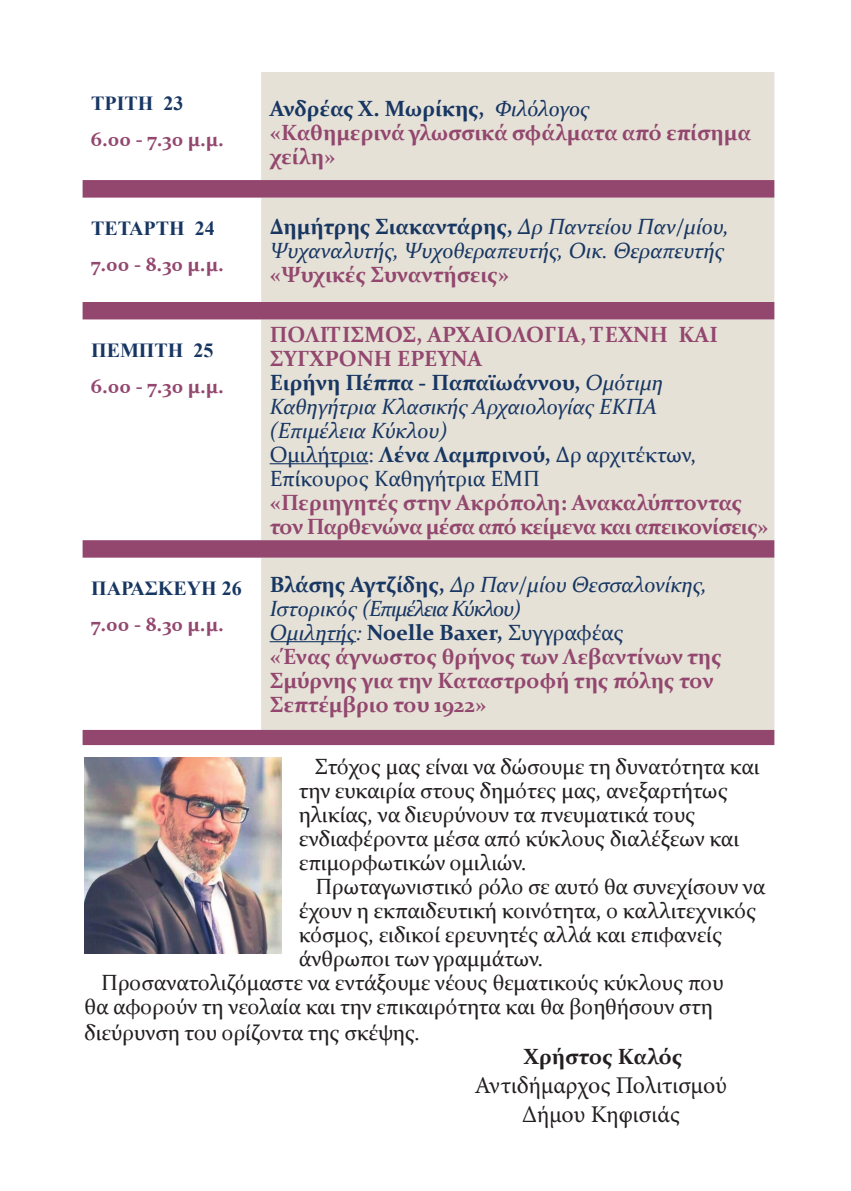
<style>
.page{position:relative;width:851px;height:1191px;background:#fff}
.page>*{position:absolute;margin:0;border:0;box-sizing:border-box;transform-origin:0 0}
.t1{font:24px/28.8px "Minion Pro";color:#231f20;text-align:center}
.t2{font:22px/24px "Constantia";color:#231f20}
.t3{font:700 22px/24px "Constantia";letter-spacing:-.005em;color:#93476e}
.t4{font:italic 22px/24px "Constantia";color:#173662}
.t5{font:700 22px/24px "Constantia";letter-spacing:-.025em;color:#93476e}
.t6{font:700 22px "Constantia";color:#231f20}
.t7{font:700 20px "Constantia";color:#93476e}
.t8{font:700 20px "Times New Roman";color:#173662}
.s1{color:#173662}
.s2{font-weight:400;font-style:italic;color:#173662}
.s3{font-weight:700;font-style:normal}
.s4{font-weight:700;font-style:normal;color:#93476e}
.s5{font-style:normal}
.s6{font-weight:400;color:#173662}
</style>
<div class="page">
<div style="left:261px;top:72px;width:513px;height:108px;background:#e5e1d7"></div>
<svg style="left:83px;top:180px;width:691px;height:565px;fill:#e5e1d7"></svg>
<hr style="left:269px;top:463px;width:99px;height:1px;background:#173662">
<hr style="left:269px;top:641px;width:87px;height:1px;background:#173662">
<img style="left:85px;top:757px;width:196px;height:196px">
<p class="t8" style="left:91px;top:88px;width:94px">ΤΡΙΤΗ 23</p>
<p class="t7" style="left:91px;top:125px;width:134px">6.00 - 7.30 μ.μ.</p>
<p class="t3" style="left:269px;top:96px;width:482px"><span class="s1">Ανδρέας Χ. Μωρίκης,</span> <span class="s2">Φιλόλογος<br></span>«Καθημερινά γλωσσικά σφάλματα από επίσημα χείλη»</p>
<p class="t8" style="left:91px;top:214px;width:125px">ΤΕΤΑΡΤΗ 24</p>
<p class="t7" style="left:91px;top:250px;width:134px">7.00 - 8.30 μ.μ.</p>
<p class="t4" style="left:269px;top:213px;width:461px"><span class="s3">Δημήτρης Σιακαντάρης,</span> Δρ Παντείου Παν/μίου,<br>Ψυχαναλυτής, Ψυχοθεραπευτής, Oικ. Θεραπευτής</p>
<p class="t3" style="left:269px;top:261px;width:241px">«Ψυχικές Συναντήσεις»</p>
<p class="t8" style="left:91px;top:336px;width:124px">ΠΕΜΠΤΗ 25</p>
<p class="t7" style="left:91px;top:372px;width:134px">6.00 - 7.30 μ.μ.</p>
<p class="t4" style="left:269px;top:321px;width:449px"><span class="s4">ΠΟΛΙΤΙΣΜΟΣ, ΑΡΧΑΙΟΛΟΓΙΑ, ΤΕΧΝΗ ΚΑΙ<br>ΣΥΓΧΡΟΝΗ ΕΡΕΥΝΑ<br></span><span class="s3">Ειρήνη Πέππα - Παπαϊωάννου,</span> Ομότιμη<br>Καθηγήτρια Κλασικής Αρχαιολογίας ΕΚΠΑ (Επιμέλεια Κύκλου)<br><span class="s5">Ομιλήτρια:</span> <span class="s3">Λένα Λαμπρινού,</span> <span class="s5">Δρ αρχιτέκτων,<br>Επίκουρος Καθηγήτρια ΕΜΠ</span></p>
<p class="t5" style="left:269px;top:489px;width:500px">«Περιηγητές στην Ακρόπολη: Ανακαλύπτοντας τον Παρθενώνα μέσα από κείμενα και απεικονίσεις»</p>
<p class="t8" style="left:91px;top:574px;width:152px">ΠΑΡΑΣΚΕΥΗ 26</p>
<p class="t7" style="left:91px;top:610px;width:134px">7.00 - 8.30 μ.μ.</p>
<p class="t3" style="left:269px;top:571px;width:453px"><span class="s1">Βλάσης Αγτζίδης,</span> <span class="s2">Δρ Παν/μίου Θεσσαλονίκης, Ιστορικός (Επιμέλεια Κύκλου)<br>Ομιλητής:</span> <span class="s1">Noelle Baxer,</span> <span class="s6">Συγγραφέας<br></span>«Ένας άγνωστος θρήνος των Λεβαντίνων της Σμύρνης για την Καταστροφή της πόλης τον Σεπτέμβριο του 1922»</p>
<p class="t2" style="left:299px;top:753px;width:462px;text-indent:16px">Στόχος μας είναι να δώσουμε τη δυνατότητα και την ευκαιρία στους δημότες μας, ανεξαρτήτως ηλικίας, να διευρύνουν τα πνευματικά τους ενδιαφέροντα μέσα από κύκλους διαλέξεων και επιμορφωτικών ομιλιών.</p>
<p class="t2" style="left:315px;top:873px;width:451px">Πρωταγωνιστικό ρόλο σε αυτό θα συνεχίσουν να</p>
<p class="t2" style="left:299px;top:897px;width:459px">έχουν η εκπαιδευτική κοινότητα, ο καλλιτεχνικός</p>
<p class="t2" style="left:299px;top:921px;width:425px">κόσμος, ειδικοί ερευνητές αλλά και επιφανείς</p>
<p class="t2" style="left:299px;top:945px;width:246px">άνθρωποι των γραμμάτων.</p>
<p class="t2" style="left:101px;top:969px;width:623px">Προσανατολιζόμαστε να εντάξουμε νέους θεματικούς κύκλους που</p>
<p class="t2" style="left:85px;top:993px;width:630px">θα αφορούν τη νεολαία και την επικαιρότητα και θα βοηθήσουν στη</p>
<p class="t2" style="left:85px;top:1019px;width:336px">διεύρυνση του ορίζοντα της σκέψης.</p>
<p class="t6" style="left:523px;top:1041px;width:160px">Χρήστος Καλός</p>
<p class="t1" style="left:474px;top:1071px;width:254px">Αντιδήμαρχος Πολιτισμού<br>Δήμου Κηφισιάς</p>
</div>
